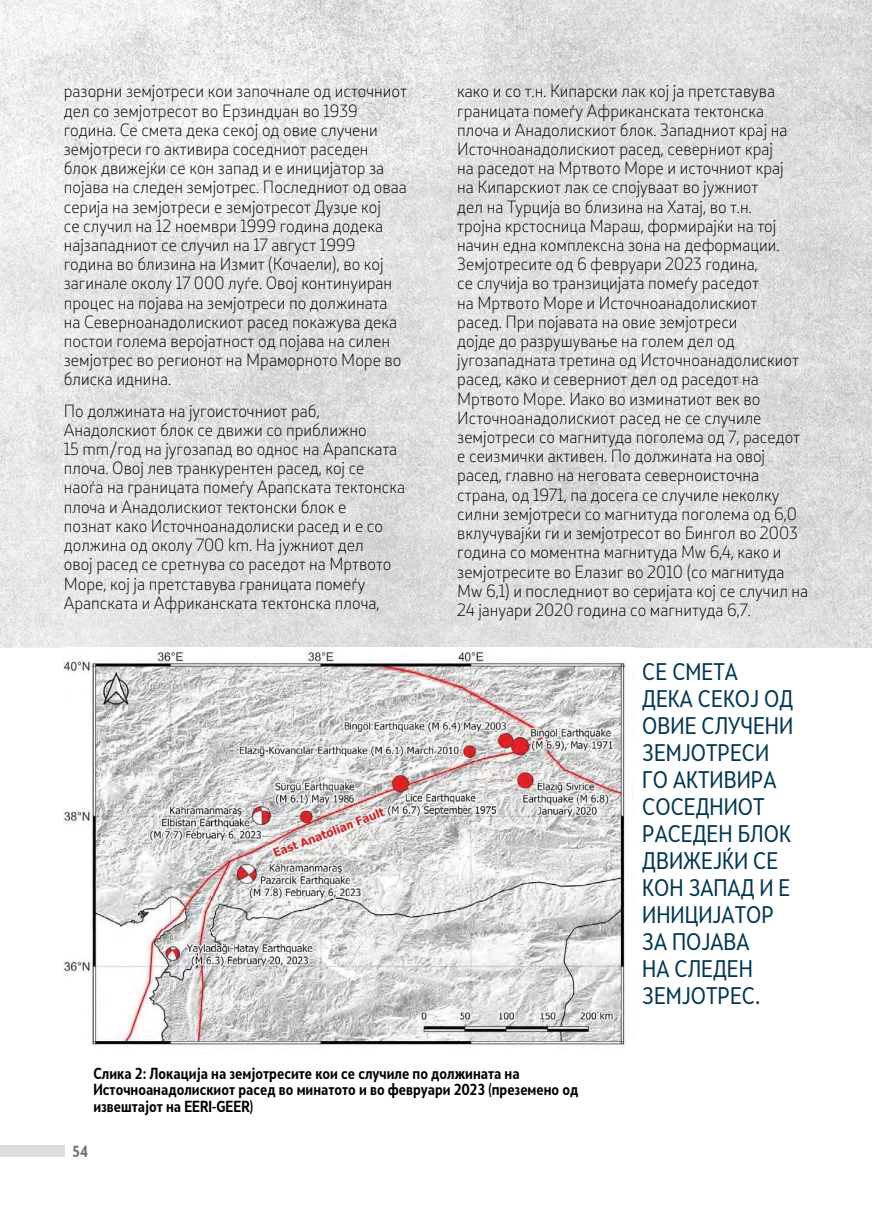
<style>
.page{position:relative;width:872px;height:1212px;background:#fff}
.page>*{position:absolute;margin:0;border:0;box-sizing:border-box;transform-origin:0 0}
.vmetnuvanja{font:22.5px/27px "Skola Sans Cn";color:#003650}
.telo{font:300 16.5px/19.2px "Stobi Sans";color:#000}
.txt_sliki_novo{font:700 15px/16.5px "Skola Sans Cn";color:#000}
.t1{font:700 15px "Skola Sans Cn";color:#6d6e71}
</style>
<div class="page">
<img style="left:0;top:0;width:872px;height:647px">
<img style="left:64px;top:650px;width:570px;height:398px">
<div style="left:0;top:1145px;width:64px;height:12px;background:#dcddde"></div>
<p class="telo" style="left:64px;top:81px;width:345px">разорни земјотреси кои започнале од источниот дел со земјотресот во Ерзиндџан во 1939 година. Се смета дека секој од овие случени земјотреси го активира соседниот раседен<br>блок движејќи се кон запад и е иницијатор за појава на следен земјотрес. Последниот од оваа серија на земјотреси е земјотресот Дузџе кој<br>се случил на 12 ноември 1999 година додека најзападниот се случил на 17 август 1999 година во близина на Измит (Кочаели), во кој загинале околу 17 000 луѓе. Овој континуиран процес на појава на земјотреси по должината на Северноанадолискиот расед покажува дека постои голема веројатност од појава на силен земјотрес во регионот на Мраморното Море во блиска иднина.</p>
<p class="telo" style="left:64px;top:400px;width:343px">По должината на југоисточниот раб, Анадолскиот блок се движи со приближно<br>15 mm/год на југозапад во однос на Арапската плоча. Овој лев транкурентен расед, кој се наоѓа на границата помеѓу Арапската тектонска плоча и Анадолискиот тектонски блок е<br>познат како Источноанадолиски расед и е со должина од околу 700 km. На јужниот дел<br>овој расед се сретнува со раседот на Мртвото Море, кој ја претставува границата помеѓу Арапската и Африканската тектонска плоча,</p>
<p class="telo" style="left:457px;top:81px;width:352px">како и со т.н. Кипарски лак кој ја претставува границата помеѓу Африканската тектонска плоча и Анадолискиот блок. Западниот крај на Источноанадолискиот расед, северниот крај<br>на раседот на Мртвото Море и источниот крај<br>на Кипарскиот лак се спојуваат во јужниот<br>дел на Турција во близина на Хатај, во т.н.<br>тројна крстосница Мараш, формирајќи на тој начин една комплексна зона на деформации.<br>Земјотресите од 6 февруари 2023 година,<br>се случија во транзицијата помеѓу раседот<br>на Мртвото Море и Источноанадолискиот<br>расед. При појавата на овие земјотреси<br>дојде до разрушување на голем дел од југозападната третина од Источноанадолискиот расед, како и северниот дел од раседот на Мртвото Море. Иако во изминатиот век во Источноанадолискиот расед не се случиле земјотреси со магнитуда поголема од 7, раседот е сеизмички активен. По должината на овој расед, главно на неговата северноисточна страна, од 1971, па досега се случиле неколку силни земјотреси со магнитуда поголема од 6,0 вклучувајќи ги и земјотресот во Бингол во 2003 година со моментна магнитуда Mw 6,4, како и земјотресите во Елазиг во 2010 (со магнитуда Mw 6,1) и последниот во серијата кој се случил на 24 јануари 2020 година со магнитуда 6,7.</p>
<p class="vmetnuvanja" style="left:642px;top:658px;width:152px">СЕ СМЕТА<br>ДЕКА СЕКОЈ ОД<br>ОВИЕ СЛУЧЕНИ<br>ЗЕМЈОТРЕСИ<br>ГО АКТИВИРА<br>СОСЕДНИОТ<br>РАСЕДЕН БЛОК<br>ДВИЖЕЈЌИ СЕ<br>КОН ЗАПАД И Е<br>ИНИЦИЈАТОР<br>ЗА ПОЈАВА<br>НА СЛЕДЕН<br>ЗЕМЈОТРЕС.</p>
<p class="txt_sliki_novo" style="left:93px;top:1064px;width:486px">Слика 2: Локација на земјотресите кои се случиле по должината на<br>Источноанадолискиот расед во минатото и во февруари 2023 (преземено од извештајот на EERI-GEER)</p>
<p class="t1" style="left:72px;top:1142px;width:17px">54</p>
</div>
